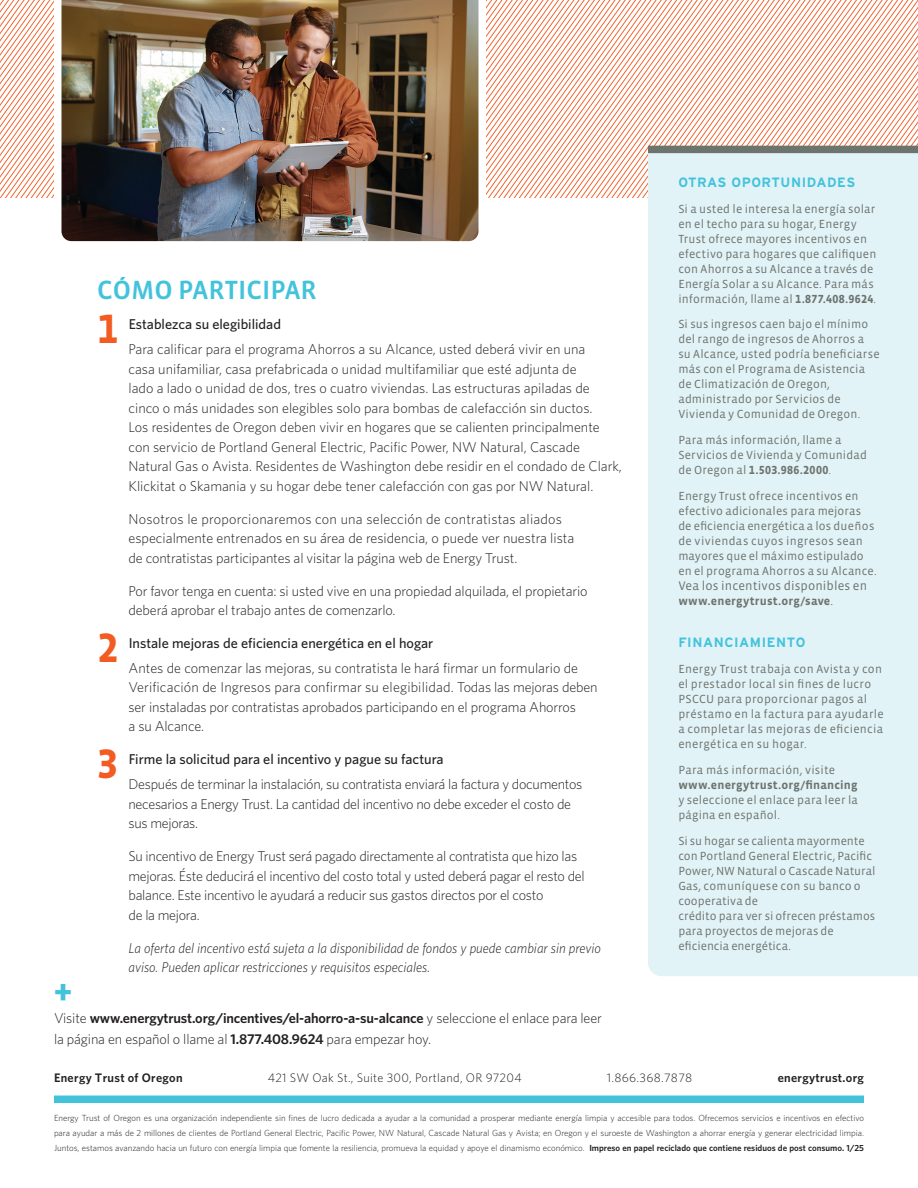
<style>
.page{position:relative;width:918px;height:1188px;background:#fff}
.page>*{position:absolute;margin:0;border:0;box-sizing:border-box;transform-origin:0 0}
.body___numbered_list_header{font:700 42px "Vista Sans OTCE";color:#f25b21}
.t1{font:900 36px "Vista Sans OTCE";color:#43c3db}
.headline_2___18_21{font:500 27px "Vista Sans OTCE";color:#43c3db}
.body___numbered_list_text{font:300 14.25px/19.5px "Whitney";letter-spacing:-.01em;color:#231f20}
.body{font:300 14.25px/21px "Whitney";letter-spacing:-.01em;color:#231f20}
.fine_print{font:italic 300 14.25px/19.5px "Whitney";color:#231f20}
.body___numbered_list_header-2{font:500 14.25px "Whitney";color:#231f20}
.headline_2___18_21-2{font:700 13.5px "Interstate";letter-spacing:.04em;color:#43c3db}
.caption_right{font:12.75px "Vista Sans OTCE";letter-spacing:.01em;color:#6d736d}
.t2{font:300 12.3px "Whitney";letter-spacing:.025em;color:#231f20}
.t3{font:600 12.3px "Whitney";letter-spacing:.025em;color:#231f20}
.caption_right-2{font:12px/15px "Vista Sans OTCE";letter-spacing:.015em;color:#6d736d}
.caption_right-3{font:700 12px "Vista Sans OTCE";letter-spacing:.015em;color:#6d736d}
.fine_print-2{font:300 8.85px/15px "Whitney";color:#231f20;text-align:justify}
.s1{font-weight:600}
.s2{font-weight:700}
.s3{font-weight:400;font-size:12.75px}
</style>
<div class="page">
<img style="left:0;top:0;width:918px;height:198px">
<div style="left:54px;top:1096px;width:810px;height:7px;background:#43c3db"></div>
<img style="left:50px;top:0;width:440px;height:242px">
<div style="left:648px;top:153px;width:270px;height:823px;background:#e2f3f8"></div>
<div style="left:648px;top:146px;width:270px;height:7px;background:#6d736d"></div>
<p class="headline_2___18_21" style="left:97px;top:274px;width:221px">CÓMO PARTICIPAR</p>
<p class="body___numbered_list_header" style="left:97px;top:305px;width:22px">1</p>
<p class="body___numbered_list_header-2" style="left:129px;top:315px;width:154px">Establezca su elegibilidad</p>
<p class="body___numbered_list_text" style="left:129px;top:339px;width:495px">Para calificar para el programa Ahorros a su Alcance, usted deberá vivir en una<br>casa unifamiliar, casa prefabricada o unidad multifamiliar que esté adjunta de<br>lado a lado o unidad de dos, tres o cuatro viviendas. Las estructuras apiladas de cinco o más unidades son elegibles solo para bombas de calefacción sin ductos.<br>Los residentes de Oregon deben vivir en hogares que se calienten principalmente con servicio de Portland General Electric, Pacific Power, NW Natural, Cascade Natural Gas o Avista. Residentes de Washington debe residir en el condado de Clark, Klickitat o Skamania y su hogar debe tener calefacción con gas por NW Natural.</p>
<p class="body___numbered_list_text" style="left:129px;top:508px;width:447px">Nosotros le proporcionaremos con una selección de contratistas aliados especialmente entrenados en su área de residencia, o puede ver nuestra lista de contratistas participantes al visitar la página web de Energy Trust.</p>
<p class="body___numbered_list_text" style="left:129px;top:580px;width:461px">Por favor tenga en cuenta: si usted vive en una propiedad alquilada, el propietario deberá aprobar el trabajo antes de comenzarlo.</p>
<p class="body___numbered_list_header" style="left:97px;top:623px;width:22px">2</p>
<p class="body___numbered_list_header-2" style="left:129px;top:634px;width:306px">Instale mejoras de eficiencia energética en el hogar</p>
<p class="body___numbered_list_text" style="left:129px;top:658px;width:471px">Antes de comenzar las mejoras, su contratista le hará firmar un formulario de Verificación de Ingresos para confirmar su elegibilidad. Todas las mejoras deben ser instaladas por contratistas aprobados participando en el programa Ahorros<br>a su Alcance.</p>
<p class="body___numbered_list_header" style="left:97px;top:740px;width:22px">3</p>
<p class="body___numbered_list_header-2" style="left:129px;top:750px;width:316px">Firme la solicitud para el incentivo y pague su factura</p>
<p class="body___numbered_list_text" style="left:129px;top:774px;width:455px">Después de terminar la instalación, su contratista enviará la factura y documentos necesarios a Energy Trust. La cantidad del incentivo no debe exceder el costo de sus mejoras.</p>
<p class="body___numbered_list_text" style="left:129px;top:846px;width:458px">Su incentivo de Energy Trust será pagado directamente al contratista que hizo las mejoras. Éste deducirá el incentivo del costo total y usted deberá pagar el resto del balance. Este incentivo le ayudará a reducir sus gastos directos por el costo<br>de la mejora.</p>
<p class="fine_print" style="left:129px;top:938px;width:474px">La oferta del incentivo está sujeta a la disponibilidad de fondos y puede cambiar sin previo aviso. Pueden aplicar restricciones y requisitos especiales.</p>
<p class="t1" style="left:54px;top:969px;width:19px">+</p>
<p class="body" style="left:54px;top:1007px;width:549px">Visite <span class="s1">www.energytrust.org/incentives/el-ahorro-a-su-alcance</span> y seleccione el enlace para leer la página en español o llame al <span class="s1">1.877.408.9624</span> para empezar hoy.</p>
<p class="headline_2___18_21-2" style="left:678px;top:174px;width:178px">OTRAS OPORTUNIDADES</p>
<p class="caption_right-2" style="left:678px;top:201px;width:200px">Si a usted le interesa la energía solar en el techo para su hogar, Energy Trust ofrece mayores incentivos en efectivo para hogares que califiquen con Ahorros a su Alcance a través de Energía Solar a su Alcance. Para más información, llame al <span class="s2">1.877.408.9624</span>.</p>
<p class="caption_right-2" style="left:678px;top:317px;width:203px">Si sus ingresos caen bajo el mínimo del rango de ingresos de Ahorros a<br>su Alcance, usted podría beneficiarse más con el Programa de Asistencia de Climatización de Oregon, administrado por Servicios de<br>Vivienda y Comunidad de Oregon.</p>
<p class="caption_right-2" style="left:678px;top:432px;width:190px">Para más información, llame a<br>Servicios de Vivienda y Comunidad de Oregon al <span class="s2">1.503.986.2000</span>.</p>
<p class="caption_right-2" style="left:678px;top:488px;width:200px">Energy Trust ofrece incentivos en efectivo adicionales para mejoras de eficiencia energética a los dueños de viviendas cuyos ingresos sean mayores que el máximo estipulado en el programa Ahorros a su Alcance.</p>
<p class="caption_right" style="left:678px;top:578px;width:190px">Vea los incentivos disponibles en</p>
<p class="caption_right-3" style="left:678px;top:594px;width:156px">www.energytrust.org/save<span class="s3">.</span></p>
<p class="headline_2___18_21-2" style="left:678px;top:634px;width:129px">FINANCIAMIENTO</p>
<p class="caption_right-2" style="left:678px;top:661px;width:207px">Energy Trust trabaja con Avista y con el prestador local sin fines de lucro PSCCU para proporcionar pagos al préstamo en la factura para ayudarle a completar las mejoras de eficiencia energética en su hogar.</p>
<p class="caption_right-2" style="left:678px;top:762px;width:181px">Para más información, visite <span class="s2">www.energytrust.org/financing </span>y seleccione el enlace para leer la página en español.</p>
<p class="caption_right-2" style="left:678px;top:833px;width:199px">Si su hogar se calienta mayormente con Portland General Electric, Pacific<br>Power, NW Natural o Cascade Natural<br>Gas, comuníquese con su banco o cooperativa de<br>crédito para ver si ofrecen préstamos para proyectos de mejoras de eficiencia energética.</p>
<p class="t3" style="left:54px;top:1069px;width:130px">Energy Trust of Oregon</p>
<p class="t2" style="left:268px;top:1069px;width:256px">421 SW Oak St., Suite 300, Portland, OR 97204</p>
<p class="t2" style="left:607px;top:1069px;width:87px">1.866.368.7878</p>
<p class="t3" style="left:778px;top:1069px;width:88px">energytrust.org</p>
<p class="fine_print-2" style="left:54px;top:1110px;width:812px">Energy Trust of Oregon es una organización independiente sin fines de lucro dedicada a ayudar a la comunidad a prosperar mediante energía limpia y accesible para todos. Ofrecemos servicios e incentivos en efectivo para ayudar a más de 2 millones de clientes de Portland General Electric, Pacific Power, NW Natural, Cascade Natural Gas y Avista; en Oregon y el suroeste de Washington a ahorrar energía y generar electricidad limpia.<br>Juntos, estamos avanzando hacia un futuro con energía limpia que fomente la resiliencia, promueva la equidad y apoye el dinamismo económico. <span class="s1">Impreso en papel reciclado que contiene residuos de post consumo. 1/25</span></p>
</div>
